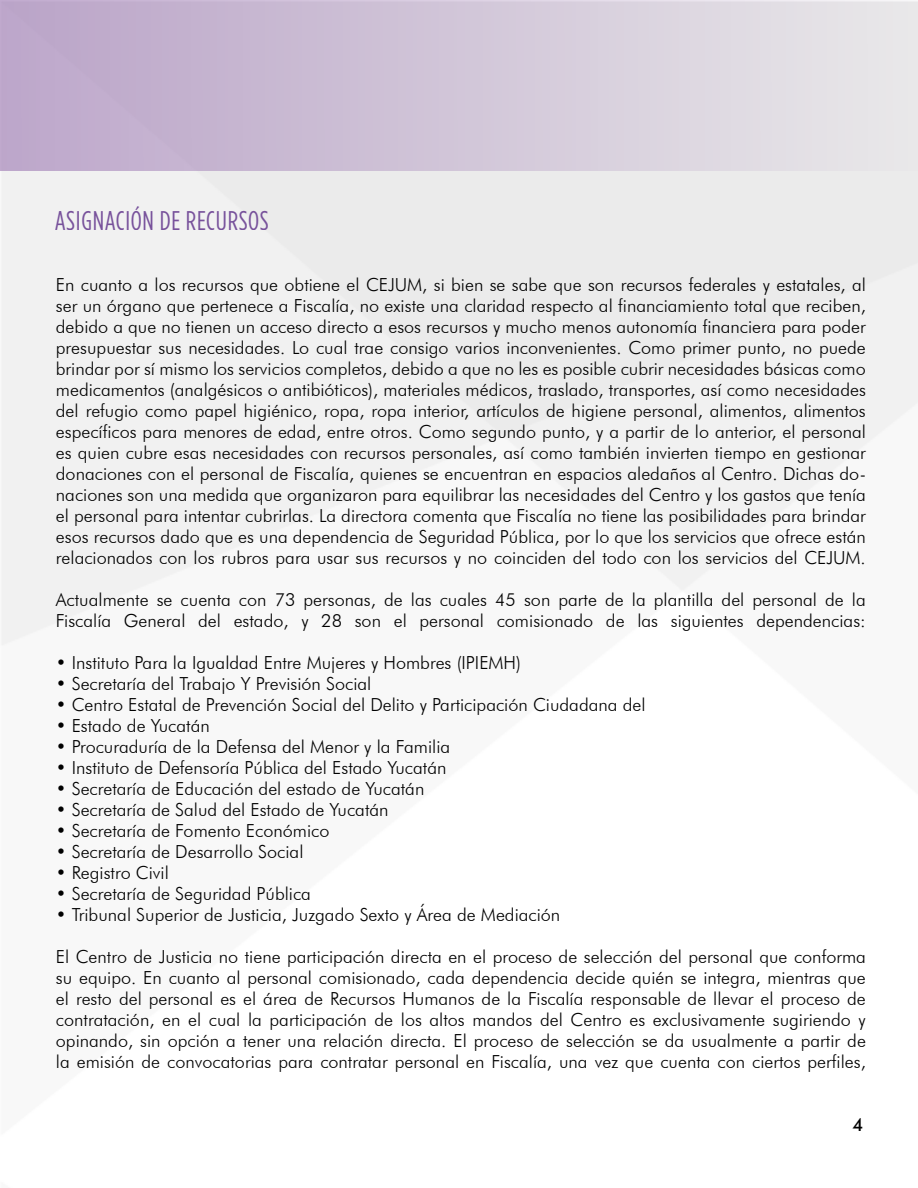
<style>
.page{position:relative;width:918px;height:1188px;background:#fff}
.page>*{position:absolute;margin:0;border:0;box-sizing:border-box;transform-origin:0 0}
.t1{font:27px "Gotham Condensed";letter-spacing:.025em;color:#62358c}
.t2{font:300 18px/21px "Futura BT";color:#000;text-align:justify}
.t3{font:500 18px "Futura BT";color:#000}
</style>
<div class="page">
<div style="left:1px;top:171px;width:917px;height:474px;background:#f1f1f1"></div>
<div style="left:0;top:0;width:918px;height:171px;background:linear-gradient(to right,#bba5c9,#e9e8e9)"></div>
<h1 class="t1" style="left:55px;top:206px;width:216px">ASIGNACIÓN DE RECURSOS</h1>
<p class="t2" style="left:56px;top:274px;width:812px">En cuanto a los recursos que obtiene el CEJUM, si bien se sabe que son recursos federales y estatales, al ser un órgano que pertenece a Fiscalía, no existe una claridad respecto al financiamiento total que reciben, debido a que no tienen un acceso directo a esos recursos y mucho menos autonomía financiera para poder presupuestar sus necesidades. Lo cual trae consigo varios inconvenientes. Como primer punto, no puede brindar por sí mismo los servicios completos, debido a que no les es posible cubrir necesidades básicas como medicamentos (analgésicos o antibióticos), materiales médicos, traslado, transportes, así como necesidades del refugio como papel higiénico, ropa, ropa interior, artículos de higiene personal, alimentos, alimentos específicos para menores de edad, entre otros. Como segundo punto, y a partir de lo anterior, el personal es quien cubre esas necesidades con recursos personales, así como también invierten tiempo en gestionar donaciones con el personal de Fiscalía, quienes se encuentran en espacios aledaños al Centro. Dichas do&shy;naciones son una medida que organizaron para equilibrar las necesidades del Centro y los gastos que tenía el personal para intentar cubrirlas. La directora comenta que Fiscalía no tiene las posibilidades para brindar esos recursos dado que es una dependencia de Seguridad Pública, por lo que los servicios que ofrece están relacionados con los rubros para usar sus recursos y no coinciden del todo con los servicios del CEJUM.</p>
<p class="t2" style="left:56px;top:589px;width:811px">Actualmente se cuenta con 73 personas, de las cuales 45 son parte de la plantilla del personal de la<br>Fiscalía General del estado, y 28 son el personal comisionado de las siguientes dependencias:</p>
<p class="t2" style="left:56px;top:652px;width:467px">• Instituto Para la Igualdad Entre Mujeres y Hombres (IPIEMH)</p>
<p class="t2" style="left:56px;top:673px;width:317px">• Secretaría del Trabajo Y Previsión Social</p>
<p class="t2" style="left:56px;top:694px;width:591px">• Centro Estatal de Prevención Social del Delito y Participación Ciudadana del</p>
<p class="t2" style="left:56px;top:715px;width:155px">• Estado de Yucatán</p>
<p class="t2" style="left:56px;top:736px;width:396px">• Procuraduría de la Defensa del Menor y la Familia</p>
<p class="t2" style="left:56px;top:757px;width:392px">• Instituto de Defensoría Pública del Estado Yucatán</p>
<p class="t2" style="left:56px;top:778px;width:370px">• Secretaría de Educación del estado de Yucatán</p>
<p class="t2" style="left:56px;top:799px;width:334px">• Secretaría de Salud del Estado de Yucatán</p>
<p class="t2" style="left:56px;top:820px;width:275px">• Secretaría de Fomento Económico</p>
<p class="t2" style="left:56px;top:841px;width:249px">• Secretaría de Desarrollo Social</p>
<p class="t2" style="left:56px;top:862px;width:115px">• Registro Civil</p>
<p class="t2" style="left:56px;top:883px;width:257px">• Secretaría de Seguridad Pública</p>
<p class="t2" style="left:56px;top:904px;width:506px">• Tribunal Superior de Justicia, Juzgado Sexto y Área de Mediación</p>
<p class="t2" style="left:56px;top:946px;width:812px">El Centro de Justicia no tiene participación directa en el proceso de selección del personal que conforma su equipo. En cuanto al personal comisionado, cada dependencia decide quién se integra, mientras que el resto del personal es el área de Recursos Humanos de la Fiscalía responsable de llevar el proceso de contratación, en el cual la participación de los altos mandos del Centro es exclusivamente sugiriendo y opinando, sin opción a tener una relación directa. El proceso de selección se da usualmente a partir de la emisión de convocatorias para contratar personal en Fiscalía, una vez que cuenta con ciertos perfiles,</p>
<p class="t3" style="left:853px;top:1113px;width:12px">4</p>
</div>
